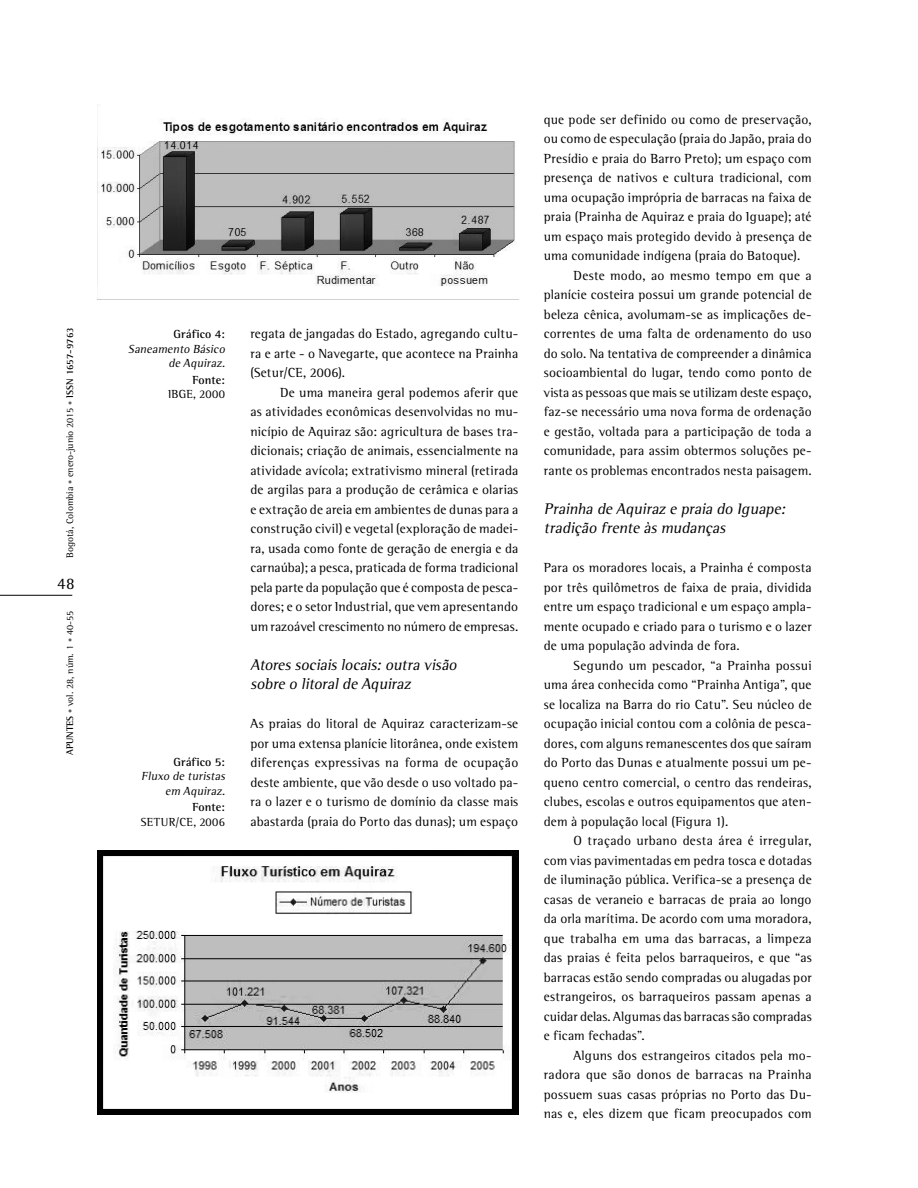
<style>
.page{position:relative;width:918px;height:1188px;background:#fff}
.page>*{position:absolute;margin:0;border:0;box-sizing:border-box;transform-origin:0 0}
.t1{font:16.5px "Agfa Rotis Semi Serif";color:#000}
.t2{font:italic 15.75px/19.5px "Agfa Rotis Semi Serif";color:#000}
.t3{font:13.5px/19.5px "Agfa Rotis Semi Serif";letter-spacing:.01em;color:#000;text-align:justify}
.t4{font:italic 12px/14.4px "Agfa Rotis Semi Serif";color:#000;text-align:right}
.t5{font:700 12px "Agfa Rotis Semi Serif";color:#000}
.t6{font:12px "Agfa Rotis Semi Serif";letter-spacing:.03em;color:#000}
.t7{font:9.75px "Agfa Rotis Semi Serif";color:#000}
.s1{font-size:8.25px;color:#636466}
.s2{font-weight:700}
</style>
<div class="page">
<hr style="left:0;top:595px;width:72px;height:1px;background:#000">
<img style="left:101px;top:118px;width:414px;height:168px">
<img style="left:98px;top:850px;width:420px;height:265px">
<p class="t7" style="left:64px;top:558px;width:232px;rotate:-90deg">Bogotá, Colombia <span class="s1">•</span> enero-junio 2015 <span class="s1">•</span> <span class="s2">ISSN 1657-9763</span></p>
<p class="t1" style="left:57px;top:574px;width:19px">48</p>
<p class="t7" style="left:64px;top:755px;width:145px;rotate:-90deg"><span class="s2">APUNTES</span> <span class="s1">•</span> vol. 28, núm. 1 <span class="s1">•</span> 40-55</p>
<p class="t5" style="left:174px;top:327px;width:53px">Gráfico 4:</p>
<p class="t4" style="left:128px;top:342px;width:101px">Saneamento Básico de Aquiraz.</p>
<p class="t5" style="left:192px;top:373px;width:34px">Fonte:</p>
<p class="t6" style="left:168px;top:387px;width:58px">IBGE, 2000</p>
<p class="t5" style="left:173px;top:755px;width:53px">Gráfico 5:</p>
<p class="t4" style="left:141px;top:769px;width:88px">Fluxo de turistas em Aquiraz.</p>
<p class="t5" style="left:192px;top:800px;width:34px">Fonte:</p>
<p class="t6" style="left:141px;top:815px;width:86px">SETUR/CE, 2006</p>
<p class="t3" style="left:250px;top:324px;width:269px">regata de jangadas do Estado, agregando cultu&shy;ra e arte - o Navegarte, que acontece na Prainha (Setur/CE, 2006).</p>
<p class="t3" style="left:250px;top:382px;width:269px;text-indent:30px">De uma maneira geral podemos aferir que as atividades econômicas desenvolvidas no mu&shy;nicípio de Aquiraz são: agricultura de bases tra&shy;dicionais; criação de animais, essencialmente na atividade avícola; extrativismo mineral (retirada de argilas para a produção de cerâmica e olarias e extração de areia em ambientes de dunas para a construção civil) e vegetal (exploração de madei&shy;ra, usada como fonte de geração de energia e da carnaúba); a pesca, praticada de forma tradicional pela parte da população que é composta de pesca&shy;dores; e o setor Industrial, que vem apresentando um razoável crescimento no número de empresas.</p>
<p class="t2" style="left:250px;top:655px;width:211px">Atoressociaislocais:outra visão sobre o litoralde Aquiraz</p>
<p class="t3" style="left:250px;top:714px;width:269px">As praias do litoral de Aquiraz caracterizam-se por uma extensa planície litorânea, onde existem diferenças expressivas na forma de ocupação deste ambiente, que vão desde o uso voltado pa&shy;ra o lazer e o turismo de domínio da classe mais abastarda (praia do Porto das dunas); um espaço</p>
<p class="t3" style="left:544px;top:109px;width:269px">que pode ser definido ou como de preservação,</p>
<p class="t3" style="left:544px;top:129px;width:269px">ou como de especulação (praia do Japão, praia do</p>
<p class="t3" style="left:544px;top:148px;width:269px">Presídio e praia do Barro Preto); um espaço com</p>
<p class="t3" style="left:544px;top:168px;width:269px">presença de nativos e cultura tradicional, com</p>
<p class="t3" style="left:544px;top:187px;width:269px">uma ocupação imprópria de barracas na faixa de</p>
<p class="t3" style="left:544px;top:207px;width:269px">praia (Prainha de Aquiraz e praia do Iguape); até</p>
<p class="t3" style="left:544px;top:226px;width:269px">um espaço mais protegido devido à presença de</p>
<p class="t3" style="left:544px;top:246px;width:258px">uma comunidade indígena (praia do Batoque).</p>
<p class="t3" style="left:574px;top:265px;width:240px">Deste modo, ao mesmo tempo em que a</p>
<p class="t3" style="left:544px;top:285px;width:269px">planície costeira possui um grande potencial de</p>
<p class="t3" style="left:544px;top:304px;width:269px">beleza cênica, avolumam-se as implicações de-</p>
<p class="t3" style="left:544px;top:324px;width:269px">correntes de uma falta de ordenamento do uso</p>
<p class="t3" style="left:544px;top:343px;width:269px">do solo. Na tentativa de compreender a dinâmica</p>
<p class="t3" style="left:544px;top:363px;width:269px">socioambiental do lugar, tendo como ponto de</p>
<p class="t3" style="left:544px;top:382px;width:269px">vista as pessoas que mais se utilizam deste espaço,</p>
<p class="t3" style="left:544px;top:402px;width:269px">faz-se necessário uma nova forma de ordenação</p>
<p class="t3" style="left:544px;top:421px;width:269px">e gestão, voltada para a participação de toda a</p>
<p class="t3" style="left:544px;top:441px;width:269px">comunidade, para assim obtermos soluções pe-</p>
<p class="t3" style="left:544px;top:460px;width:269px">rante os problemas encontrados nesta paisagem.</p>
<p class="t2" style="left:544px;top:499px;width:246px">Prainha de Aquiraz e praia do Iguape: tradição frente àsmudanças</p>
<p class="t3" style="left:544px;top:558px;width:269px">Para os moradores locais, a Prainha é composta por três quilômetros de faixa de praia, dividida entre um espaço tradicional e um espaço ampla&shy;mente ocupado e criado para o turismo e o lazer de uma população advinda de fora.</p>
<p class="t3" style="left:544px;top:655px;width:269px;text-indent:30px">Segundo um pescador, “a Prainha possui uma área conhecida como “Prainha Antiga”, que se localiza na Barra do rio Catu”. Seu núcleo de ocupação inicial contou com a colônia de pesca&shy;dores, com alguns remanescentes dos que saíram do Porto das Dunas e atualmente possui um pe&shy;queno centro comercial, o centro das rendeiras, clubes, escolas e outros equipamentos que aten&shy;dem à população local (Figura 1).</p>
<p class="t3" style="left:544px;top:831px;width:269px;text-indent:30px">O traçado urbano desta área é irregular, com vias pavimentadas em pedra tosca e dotadas de iluminação pública. Verifica-se a presença de casas de veraneio e barracas de praia ao longo da orla marítima. De acordo com uma moradora, que trabalha em uma das barracas, a limpeza das praias é feita pelos barraqueiros, e que “as barracas estão sendo compradas ou alugadas por estrangeiros, os barraqueiros passam apenas a cuidar delas. Algumas das barracas são compradas e ficam fechadas”.</p>
<p class="t3" style="left:544px;top:1045px;width:269px;text-indent:30px">Alguns dos estrangeiros citados pela mo&shy;radora que são donos de barracas na Prainha possuem suas casas próprias no Porto das Du&shy;nas e, eles dizem que ficam preocupados com</p>
</div>
